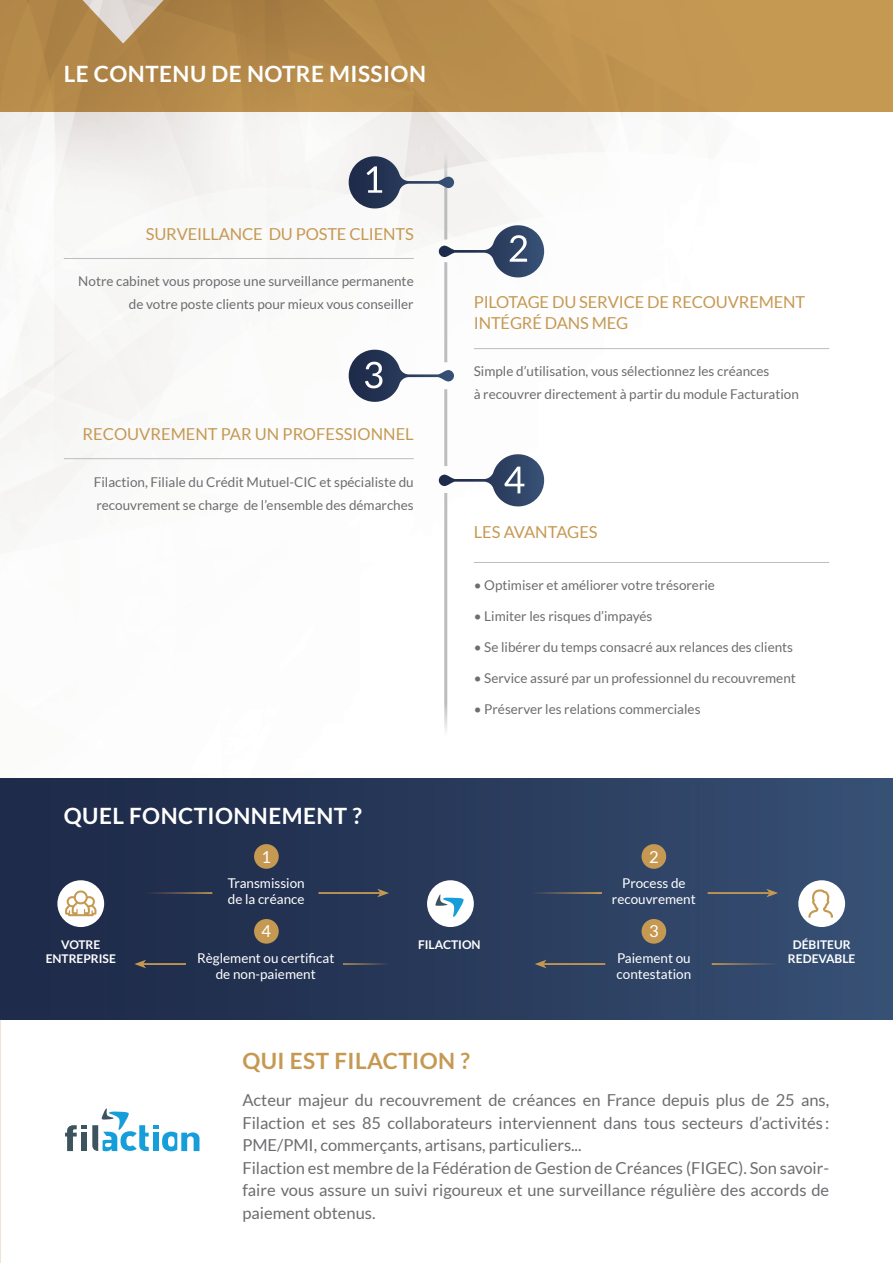
<style>
.page{position:relative;width:893px;height:1263px;background:#fff}
.page>*{position:absolute;margin:0;border:0;box-sizing:border-box;transform-origin:0 0}
.t1{font:700 22.5px "Lato";letter-spacing:.02em;color:#fff}
.t2{font:700 22.5px "Lato";letter-spacing:.02em;color:#c69953}
.t3{font:16.5px/22.5px "Lato";color:#6c6d70}
.t4{font:16.5px/21px "Lato";letter-spacing:-.01em;color:#c69953}
.t5{font:16.5px "Lato";color:#fff}
.t6{font:13.5px/22.5px "Lato";color:#6c6d70}
.t7{font:13.5px/16.2px "Lato";color:#fff;text-align:center}
.t8{font:700 12px/14.4px "Lato";color:#fff;text-align:center}
</style>
<div class="page">
<img style="left:1px;top:112px;width:892px;height:1040px">
<img style="left:0;top:0;width:1px;height:1263px">
<div style="left:0;top:779px;width:893px;height:241px;background:linear-gradient(to right,#1c2745,#364f73)"></div>
<svg style="left:0;top:0;width:893px;height:112px;background:#ba904f"></svg>
<hr style="left:142px;top:892px;width:70px;height:2px;background:#fff">
<hr style="left:531px;top:892px;width:71px;height:2px;background:#fff">
<hr style="left:712px;top:963px;width:69px;height:2px;background:#fff">
<hr style="left:343px;top:963px;width:50px;height:2px;background:#fff">
<hr style="left:318px;top:892px;width:62px;height:2px;background:#fff">
<svg style="left:377px;top:889px;width:12px;height:8px"></svg>
<hr style="left:143px;top:963px;width:43px;height:2px;background:#fff">
<svg style="left:134px;top:960px;width:12px;height:8px"></svg>
<hr style="left:708px;top:892px;width:61px;height:2px;background:#fff">
<svg style="left:766px;top:889px;width:12px;height:8px"></svg>
<hr style="left:543px;top:963px;width:62px;height:2px;background:#c69953">
<svg style="left:535px;top:960px;width:11px;height:8px"></svg>
<hr style="left:444px;top:493px;width:3px;height:243px;background:#bcbebe">
<hr style="left:444px;top:389px;width:3px;height:77px;background:#bcbebe">
<hr style="left:444px;top:262px;width:3px;height:100px;background:#bcbebe">
<hr style="left:444px;top:185px;width:3px;height:55px;background:#bcbebe">
<hr style="left:444px;top:150px;width:3px;height:35px;background:#bcbebe">
<svg style="left:349px;top:156px;width:105px;height:52px"></svg>
<svg style="left:439px;top:225px;width:105px;height:52px"></svg>
<div style="left:427px;top:880px;width:47px;height:47px;background:#fff;border-radius:50%"></div>
<svg style="left:435px;top:894px;width:29px;height:23px"></svg>
<hr style="left:64px;top:258px;width:350px;height:1px;background:#bcbebe">
<hr style="left:64px;top:458px;width:350px;height:1px;background:#bcbebe">
<hr style="left:474px;top:562px;width:355px;height:1px;background:#bcbebe">
<hr style="left:474px;top:348px;width:355px;height:1px;background:#bcbebe">
<svg style="left:439px;top:454px;width:105px;height:52px"></svg>
<div style="left:57px;top:880px;width:47px;height:47px;background:#fff;border-radius:50%"></div>
<div style="left:798px;top:880px;width:47px;height:47px;background:#fff;border-radius:50%"></div>
<svg style="left:808px;top:889px;width:25px;height:29px"></svg>
<svg style="left:65px;top:890px;width:32px;height:26px"></svg>
<div style="left:254px;top:844px;width:25px;height:25px;background:#c69953;border-radius:50%"></div>
<div style="left:254px;top:919px;width:25px;height:25px;background:#c69953;border-radius:50%"></div>
<div style="left:641px;top:844px;width:25px;height:25px;background:#c69953;border-radius:50%"></div>
<div style="left:641px;top:919px;width:25px;height:25px;background:#c69953;border-radius:50%"></div>
<svg style="left:65px;top:1108px;width:134px;height:43px"></svg>
<svg style="left:349px;top:350px;width:105px;height:52px"></svg>
<h1 class="t1" style="left:64px;top:61px;width:364px">LE CONTENU DE NOTRE MISSION</h1>
<p class="t4" style="left:146px;top:223px;width:269px">SURVEILLANCE DU POSTE CLIENTS</p>
<p class="t6" style="left:78px;top:270px;width:337px;text-align:right">Notre cabinet vous propose une surveillance permanente de votre poste clients pour mieux vous conseiller</p>
<p class="t4" style="left:83px;top:423px;width:333px">RECOUVREMENT PAR UN PROFESSIONNEL</p>
<p class="t6" style="left:94px;top:471px;width:321px">Filaction, Filiale du Crédit Mutuel-CIC et spécialiste du recouvrement se charge de l’ensemble des démarches</p>
<h1 class="t1" style="left:64px;top:803px;width:300px">QUEL FONCTIONNEMENT ?</h1>
<p class="t5" style="left:262px;top:847px;width:11px">1</p>
<p class="t7" style="left:228px;top:875px;width:79px;text-align:left">Transmission de la créance</p>
<p class="t4" style="left:474px;top:291px;width:333px">PILOTAGE DU SERVICE DE RECOUVREMENT<br>INTÉGRÉ DANS MEG</p>
<p class="t6" style="left:474px;top:360px;width:327px">Simple d’utilisation, vous sélectionnez les créances<br>à recouvrer directement à partir du module Facturation</p>
<p class="t4" style="left:474px;top:522px;width:125px">LES AVANTAGES</p>
<p class="t6" style="left:474px;top:574px;width:243px">• Optimiser et améliorer votre trésorerie</p>
<p class="t6" style="left:474px;top:605px;width:180px">• Limiter les risques d’impayés</p>
<p class="t6" style="left:474px;top:636px;width:321px">• Se libérer du temps consacré aux relances des clients</p>
<p class="t6" style="left:474px;top:667px;width:324px">• Service assuré par un professionnel du recouvrement</p>
<p class="t6" style="left:474px;top:698px;width:228px">• Préserver les relations commerciales</p>
<p class="t5" style="left:649px;top:847px;width:11px">2</p>
<p class="t7" style="left:612px;top:875px;width:85px">Process de recouvrement</p>
<p class="t5" style="left:649px;top:922px;width:11px">3</p>
<p class="t5" style="left:262px;top:922px;width:11px">4</p>
<p class="t8" style="left:46px;top:937px;width:72px">VOTRE<br>ENTREPRISE</p>
<p class="t8" style="left:418px;top:937px;width:64px">FILACTION</p>
<p class="t8" style="left:793px;top:937px;width:60px">DÉBITEUR</p>
<p class="t7" style="left:197px;top:949px;width:139px">Règlement ou certificat de non-paiement</p>
<p class="t7" style="left:617px;top:949px;width:75px">Paiement ou</p>
<p class="t8" style="left:788px;top:951px;width:69px">REDEVABLE</p>
<p class="t7" style="left:616px;top:966px;width:76px">contestation</p>
<h1 class="t2" style="left:242px;top:1048px;width:229px">QUI EST FILACTION ?</h1>
<p class="t3" style="left:242px;top:1089px;width:588px">Acteur majeur du recouvrement de créances en France depuis plus de 25 ans, Filaction et ses 85 collaborateurs interviennent dans tous secteurs d’activités :<br>PME/PMI, commerçants, artisans, particuliers...<br>Filaction est membre de la Fédération de Gestion de Créances (FIGEC). Son savoir&shy;faire vous assure un suivi rigoureux et une surveillance régulière des accords de paiement obtenus.</p>
</div>
